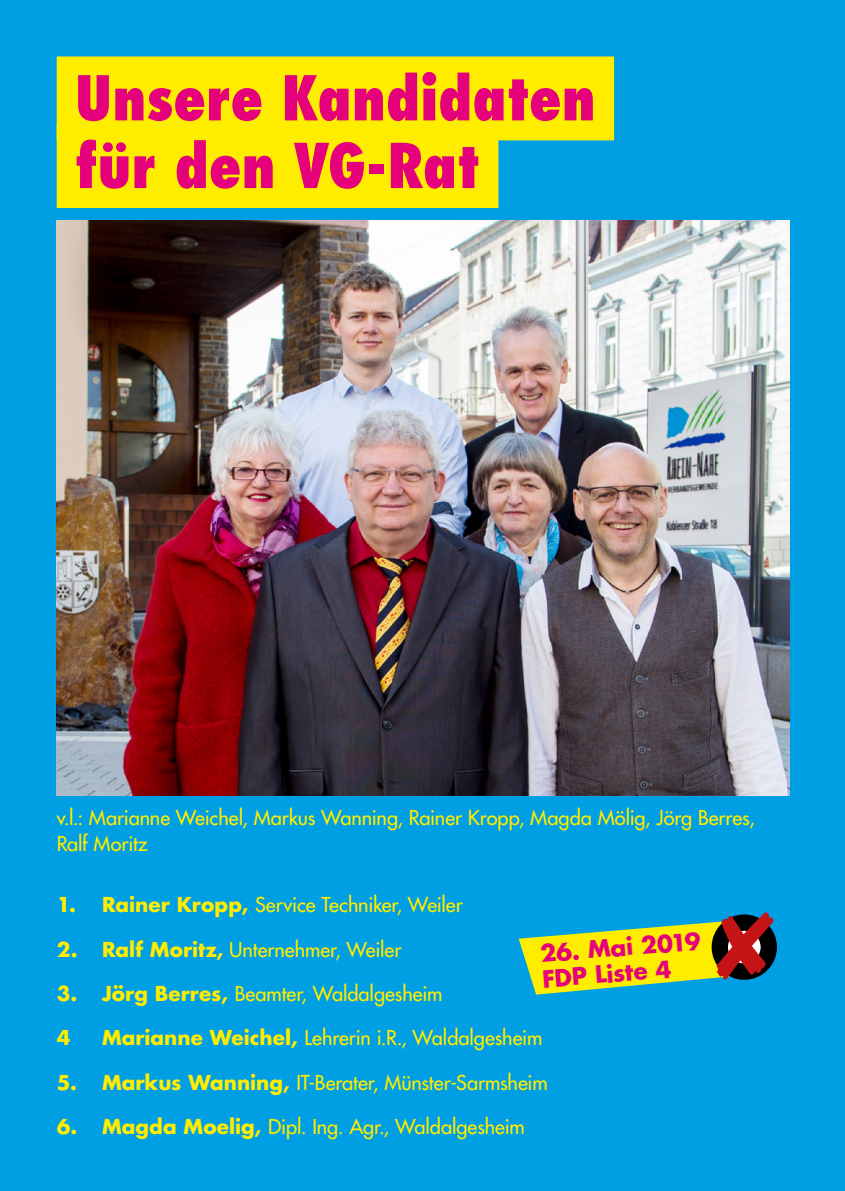
<style>
.page{position:relative;width:845px;height:1191px;background:#009ee3}
.page>*{position:absolute;margin:0;border:0;box-sizing:border-box;transform-origin:0 0}
.t1{font:800 condensed 60px/67.6px "Futura Std";letter-spacing:-.005em;color:#e5007c}
.t2{font:700 23.2px/25.6px "Futura Std";color:#e5007c}
.t3{font:500 20px/26px "Futura Std";letter-spacing:-.005em;color:#ffed00}
.t4{font:700 20px "Futura Std";color:#ffed00}
.s1{font-weight:700}
</style>
<div class="page">
<div style="left:57px;top:56px;width:557px;height:84px;background:#ffed00"></div>
<div style="left:57px;top:124px;width:441px;height:84px;background:#ffed00"></div>
<img style="left:57px;top:220px;width:732px;height:575px">
<svg style="left:519px;top:914px;width:254px;height:80px"></svg>
<h1 class="t1" style="left:75px;top:64px;width:522px">Unsere Kandidaten für den VG-Rat</h1>
<p class="t3" style="left:57px;top:805px;width:699px">v.l.: Marianne Weichel, Markus Wanning, Rainer Kropp, Magda Mölig, Jörg Berres,<br>Ralf Moritz</p>
<p class="t3" style="left:57px;top:892px;width:407px"><span class="s1">1. Rainer Kropp,</span> Service Techniker, Weiler</p>
<p class="t3" style="left:57px;top:936px;width:346px"><span class="s1">2. Ralf Moritz,</span> Unternehmer, Weiler</p>
<p class="t3" style="left:57px;top:980px;width:387px"><span class="s1">3. Jörg Berres,</span> Beamter, Waldalgesheim</p>
<p class="t4" style="left:57px;top:1024px;width:15px">4</p>
<p class="t3" style="left:102px;top:1025px;width:442px"><span class="s1">Marianne Weichel,</span> Lehrerin i.R., Waldalgesheim</p>
<p class="t3" style="left:57px;top:1069px;width:492px"><span class="s1">5. Markus Wanning,</span> IT-Berater, Münster-Sarmsheim</p>
<p class="t3" style="left:57px;top:1114px;width:470px"><span class="s1">6. Magda Moelig,</span> Dipl. Ing. Agr., Waldalgesheim</p>
<p class="t2" style="left:539px;top:941px;width:163px;rotate:-5deg">26. Mai 2019<br>FDP Liste 4</p>
</div>
